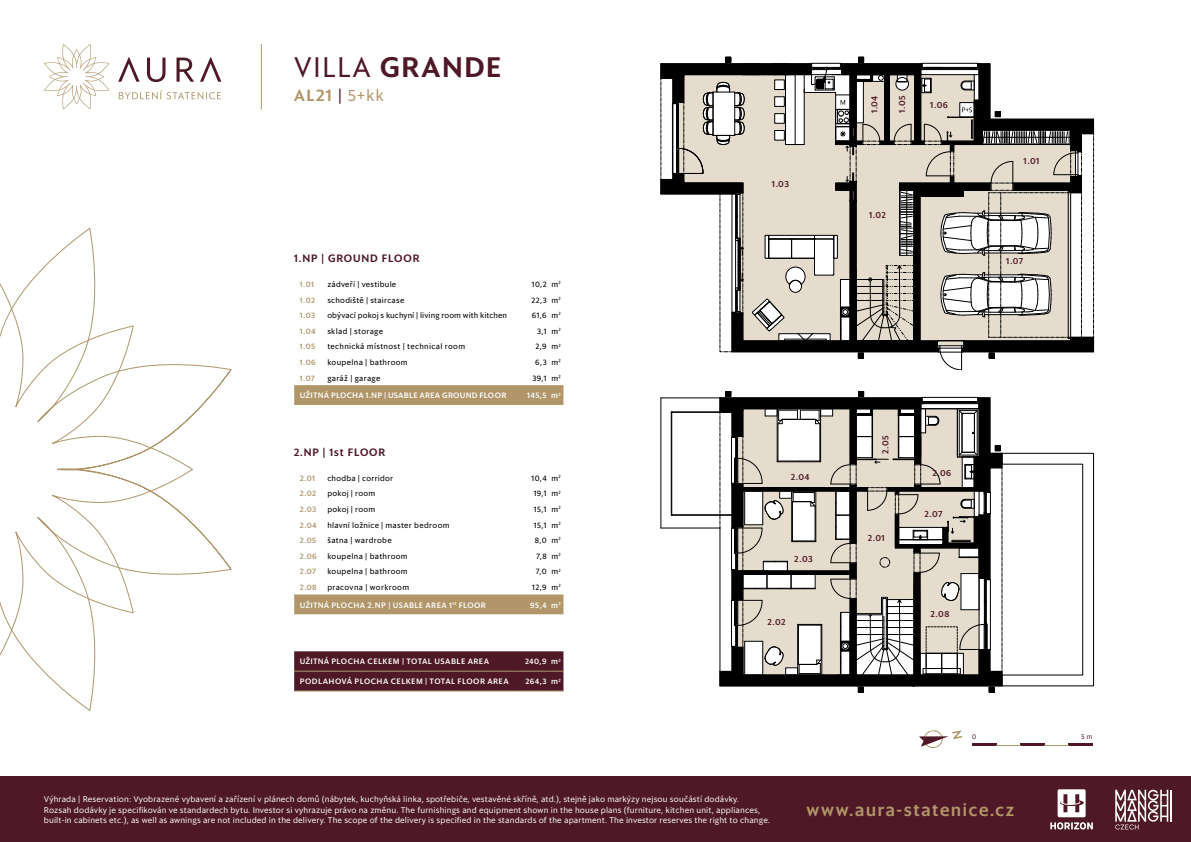
<style>
.page{position:relative;width:1191px;height:842px;background:#fff}
.page>*{position:absolute;margin:0;border:0;box-sizing:border-box;transform-origin:0 0}
.t1{font:500 28px "Sanomat Sans";letter-spacing:.06em;color:#4e1827}
.t2{font:500 17.2px "Sanomat Sans";letter-spacing:.1em;color:#b1966a}
.t3{font:500 16px "Sanomat Sans";color:#b1966a}
.t4{font:500 10.6px "Sanomat Sans";letter-spacing:.08em;color:#4e1827}
.t5{font:500 9px "Sanomat Sans Text";letter-spacing:.05em;color:#4e1827}
.t6{font:8.5px/10.2px "Sanomat Sans Text";letter-spacing:.015em;color:#fff}
.t7{font:8px "Sanomat Sans Text";letter-spacing:.035em;color:#000}
.t8{font:500 8px "Sanomat Sans Text";letter-spacing:.04em;color:#fff}
.t9{font:500 8px "Sanomat Sans Text";letter-spacing:.055em;color:#b1966a}
.t10{font:8px "Sanomat Sans Text";letter-spacing:.01em;color:#000}
.t11{font:500 8px "Sanomat Sans Text";letter-spacing:.02em;color:#fff}
.t12{font:6.7px "Sanomat Sans";color:#4e1827}
.s1{font-weight:400}
.s2{font-weight:400;color:#4e1827}
</style>
<div class="page">
<div style="left:0;top:776px;width:1191px;height:66px;background:#4e1827"></div>
<hr style="left:661px;top:398px;width:59px;height:1px;background:#000">
<hr style="left:660px;top:398px;width:1px;height:130px;background:#000">
<hr style="left:661px;top:528px;width:59px;height:1px;background:#000">
<svg style="left:671px;top:391px;width:422px;height:301px"></svg>
<svg style="left:660px;top:57px;width:434px;height:313px"></svg>
<svg style="left:44px;top:44px;width:65px;height:65px"></svg>
<svg style="left:119px;top:90px;width:102px;height:9px"></svg>
<svg style="left:118px;top:57px;width:103px;height:25px"></svg>
<hr style="left:261px;top:44px;width:1px;height:65px;background:#b1966a">
<svg style="left:43px;top:228px;width:189px;height:483px"></svg>
<svg style="left:0;top:267px;width:193px;height:406px"></svg>
<svg style="left:1050px;top:789px;width:42px;height:40px"></svg>
<svg style="left:1115px;top:790px;width:57px;height:39px"></svg>
<hr style="left:972px;top:743px;width:24px;height:3px;background:#4e1827">
<hr style="left:1020px;top:743px;width:24px;height:3px;background:#4e1827">
<hr style="left:1068px;top:743px;width:24px;height:3px;background:#4e1827">
<svg style="left:996px;top:745px;width:24px;height:1px"></svg>
<svg style="left:1044px;top:745px;width:24px;height:1px"></svg>
<svg style="left:919px;top:730px;width:43px;height:18px"></svg>
<svg style="left:294px;top:651px;width:269px;height:41px;background:#56222e"></svg>
<div style="left:294px;top:594px;width:269px;height:20px;background:#b1966a"></div>
<div style="left:294px;top:385px;width:269px;height:20px;background:#b1966a"></div>
<h1 class="t1" style="left:294px;top:45px;width:209px"><span class="s1">VILLA</span> GRANDE</h1>
<h3 class="t3" style="left:294px;top:83px;width:91px">AL21 <span class="s2">|</span> <span class="s1">5+kk</span></h3>
<p class="t4" style="left:294px;top:250px;width:127px">1.NP | GROUND FLOOR</p>
<p class="t9" style="left:300px;top:278px;width:16px">1.01</p>
<p class="t7" style="left:327px;top:278px;width:70px">zádveří | vestibule</p>
<p class="t7" style="left:532px;top:278px;width:30px">10,2 m<sup>2</sup></p>
<p class="t9" style="left:300px;top:294px;width:17px">1.02</p>
<p class="t7" style="left:327px;top:294px;width:78px">schodiště | staircase</p>
<p class="t7" style="left:531px;top:294px;width:31px">22,3 m<sup>2</sup></p>
<p class="t9" style="left:300px;top:309px;width:17px">1.03</p>
<p class="t10" style="left:327px;top:309px;width:181px">obývací pokoj s kuchyní | living room with kitchen</p>
<p class="t7" style="left:532px;top:309px;width:30px">61,6 m<sup>2</sup></p>
<p class="t9" style="left:300px;top:325px;width:17px">1.04</p>
<p class="t7" style="left:327px;top:325px;width:57px">sklad | storage</p>
<p class="t7" style="left:537px;top:325px;width:25px">3,1 m<sup>2</sup></p>
<p class="t9" style="left:300px;top:341px;width:17px">1.05</p>
<p class="t7" style="left:327px;top:341px;width:139px">technická místnost | technical room</p>
<p class="t7" style="left:535px;top:341px;width:27px">2,9 m<sup>2</sup></p>
<p class="t9" style="left:300px;top:356px;width:17px">1.06</p>
<p class="t7" style="left:327px;top:356px;width:82px">koupelna | bathroom</p>
<p class="t7" style="left:535px;top:356px;width:27px">6,3 m<sup>2</sup></p>
<p class="t9" style="left:300px;top:372px;width:17px">1.07</p>
<p class="t7" style="left:327px;top:372px;width:55px">garáž | garage</p>
<p class="t7" style="left:532px;top:372px;width:30px">39,1 m<sup>2</sup></p>
<p class="t11" style="left:300px;top:389px;width:208px">UŽITNÁ PLOCHA 1.NP | USABLE AREA GROUND FLOOR</p>
<p class="t8" style="left:527px;top:389px;width:35px">145,5 m<sup>2</sup></p>
<p class="t4" style="left:294px;top:444px;width:92px">2.NP | 1st FLOOR</p>
<p class="t9" style="left:300px;top:472px;width:17px">2.01</p>
<p class="t7" style="left:327px;top:472px;width:67px">chodba | corridor</p>
<p class="t7" style="left:531px;top:472px;width:31px">10,4 m<sup>2</sup></p>
<p class="t9" style="left:300px;top:488px;width:18px">2.02</p>
<p class="t7" style="left:327px;top:488px;width:49px">pokoj | room</p>
<p class="t7" style="left:534px;top:488px;width:29px">19,1 m<sup>2</sup></p>
<p class="t9" style="left:300px;top:503px;width:18px">2.03</p>
<p class="t7" style="left:327px;top:503px;width:49px">pokoj | room</p>
<p class="t7" style="left:534px;top:503px;width:28px">15,1 m<sup>2</sup></p>
<p class="t9" style="left:300px;top:519px;width:18px">2.04</p>
<p class="t7" style="left:327px;top:519px;width:124px">hlavní ložnice | master bedroom</p>
<p class="t7" style="left:534px;top:519px;width:28px">15,1 m<sup>2</sup></p>
<p class="t9" style="left:300px;top:534px;width:18px">2.05</p>
<p class="t7" style="left:327px;top:534px;width:66px">šatna | wardrobe</p>
<p class="t7" style="left:535px;top:534px;width:28px">8,0 m<sup>2</sup></p>
<p class="t9" style="left:300px;top:550px;width:18px">2.06</p>
<p class="t7" style="left:327px;top:550px;width:82px">koupelna | bathroom</p>
<p class="t7" style="left:536px;top:550px;width:26px">7,8 m<sup>2</sup></p>
<p class="t9" style="left:300px;top:565px;width:18px">2.07</p>
<p class="t7" style="left:327px;top:566px;width:82px">koupelna | bathroom</p>
<p class="t7" style="left:536px;top:566px;width:26px">7,0 m<sup>2</sup></p>
<p class="t9" style="left:300px;top:581px;width:18px">2.08</p>
<p class="t7" style="left:327px;top:581px;width:83px">pracovna | workroom</p>
<p class="t7" style="left:532px;top:581px;width:30px">12,9 m<sup>2</sup></p>
<p class="t8" style="left:300px;top:599px;width:187px">UŽITNÁ PLOCHA 2.NP | USABLE AREA 1<sup>st</sup> FLOOR</p>
<p class="t8" style="left:530px;top:599px;width:32px">95,4 m<sup>2</sup></p>
<p class="t8" style="left:300px;top:656px;width:191px">UŽITNÁ PLOCHA CELKEM | TOTAL USABLE AREA</p>
<p class="t8" style="left:525px;top:656px;width:37px">240,9 m<sup>2</sup></p>
<p class="t8" style="left:300px;top:675px;width:210px">PODLAHOVÁ PLOCHA CELKEM | TOTAL FLOOR AREA</p>
<p class="t8" style="left:525px;top:675px;width:37px">264,3 m<sup>2</sup></p>
<p class="t5" style="left:772px;top:177px;width:19px">1.03</p>
<p class="t5" style="left:867px;top:113px;width:19px;rotate:-90deg">1.04</p>
<p class="t5" style="left:895px;top:113px;width:19px;rotate:-90deg">1.05</p>
<p class="t5" style="left:930px;top:98px;width:19px">1.06</p>
<p class="t5" style="left:869px;top:208px;width:18px">1.02</p>
<p class="t5" style="left:1023px;top:154px;width:17px">1.01</p>
<p class="t5" style="left:1006px;top:254px;width:18px">1.07</p>
<p class="t5" style="left:790px;top:470px;width:20px">2.04</p>
<p class="t5" style="left:794px;top:552px;width:20px">2.03</p>
<p class="t5" style="left:767px;top:615px;width:20px">2.02</p>
<p class="t5" style="left:878px;top:454px;width:20px;rotate:-90deg">2.05</p>
<p class="t5" style="left:867px;top:531px;width:19px">2.01</p>
<p class="t5" style="left:932px;top:466px;width:20px">2.06</p>
<p class="t5" style="left:924px;top:507px;width:20px">2.07</p>
<p class="t5" style="left:930px;top:607px;width:20px">2.08</p>
<p class="t12" style="left:972px;top:732px;width:5px">0</p>
<p class="t12" style="left:1081px;top:732px;width:12px">5 m</p>
<p class="t6" style="left:44px;top:794px;width:727px">Výhrada | Reservation: Vyobrazené vybavení a zařízení v plánech domů (nábytek, kuchyňská linka, spotřebiče, vestavěné skříně, atd.), stejně jako markýzy nejsou součástí dodávky.<br>Rozsah dodávky je specifikován ve standardech bytu. Investor si vyhrazuje právo na změnu. The furnishings and equipment shown in the house plans (furniture, kitchen unit, appliances, built-in cabinets etc.), as well as awnings are not included in the delivery. The scope of the delivery is specified in the standards of the apartment. The investor reserves the right to change.</p>
<h2 class="t2" style="left:806px;top:797px;width:209px">www.aura-statenice.cz</h2>
</div>
